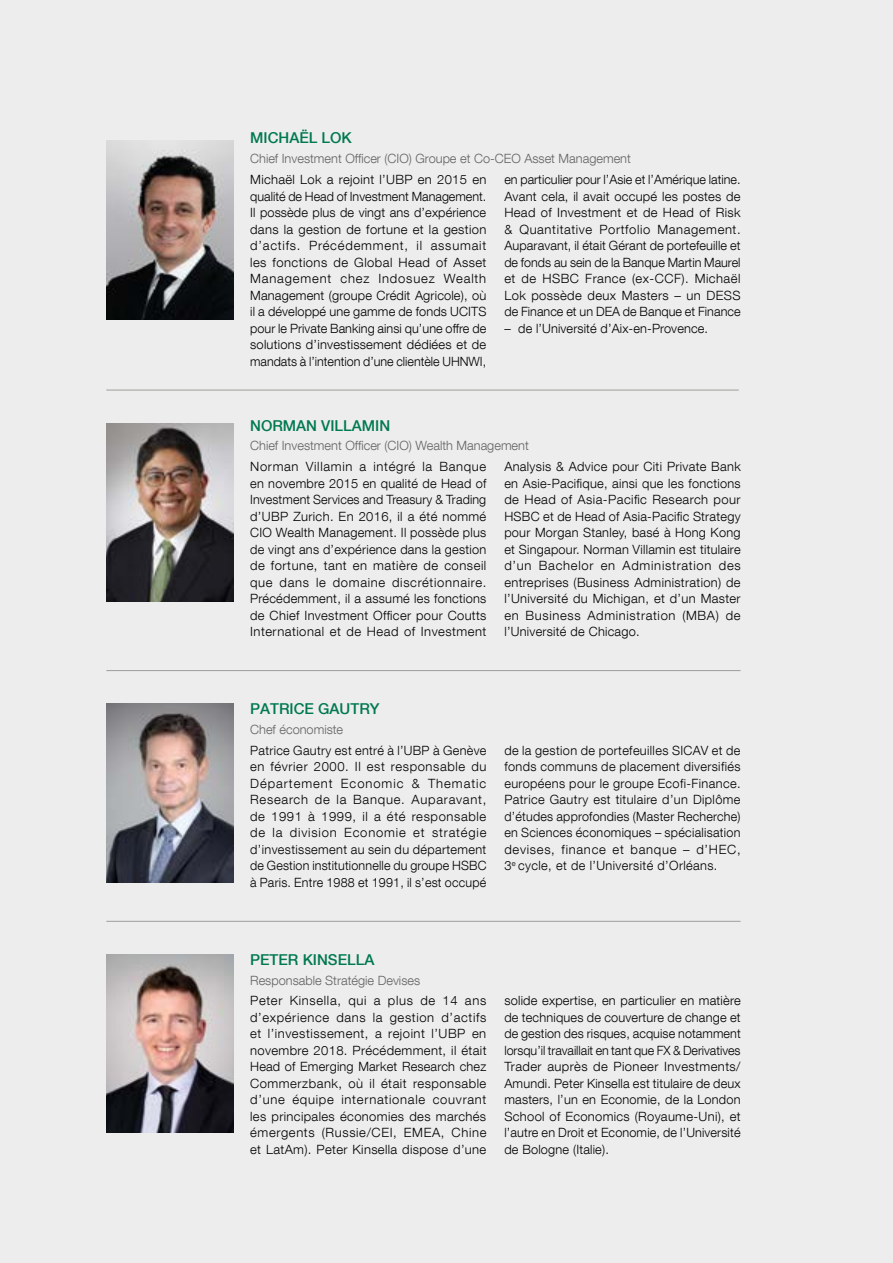
<style>
.page{position:relative;width:893px;height:1263px;background:#ededed}
.page>*{position:absolute;margin:0;border:0;box-sizing:border-box;transform-origin:0 0}
.t1{font:500 15px "Helvetica Neue LT Com";color:#00794f}
.t2{font:300 12.75px/16.5px "Helvetica Neue LT Com";letter-spacing:.02em;color:#000;text-align:justify}
.t3{font:300 12.75px "Helvetica Neue LT Com";color:#646363}
</style>
<div class="page">
<img style="left:106px;top:423px;width:128px;height:179px">
<hr style="left:106px;top:390px;width:633px;height:1px;background:#9d9d9c">
<img style="left:106px;top:141px;width:128px;height:178px">
<img style="left:106px;top:704px;width:128px;height:178px">
<img style="left:106px;top:954px;width:128px;height:179px">
<hr style="left:106px;top:670px;width:635px;height:1px;background:#9d9d9c">
<hr style="left:106px;top:921px;width:635px;height:1px;background:#9d9d9c">
<p class="t1" style="left:250px;top:128px;width:103px">MICHAËL LOK</p>
<p class="t3" style="left:250px;top:151px;width:382px">Chief Investment Officer (CIO) Groupe et Co-CEO Asset Management</p>
<p class="t2" style="left:250px;top:171px;width:238px">Michaël Lok a rejoint l’UBP en 2015 en qualité de Head of Investment Management.<br>Il possède plus de vingt ans d’expérience dans la gestion de fortune et la gestion d’actifs. Précédemment, il assumait les fonctions de Global Head of Asset Management chez Indosuez Wealth Management (groupe Crédit Agricole), où il a développé une gamme de fonds UCITS pour le Private Banking ainsi qu’une offre de solutions d’investissement dédiées et de mandats à l’intention d’une clientèle UHNWI,</p>
<p class="t2" style="left:504px;top:171px;width:238px">en particulier pour l’Asie et l’Amérique latine.<br>Avant cela, il avait occupé les postes de Head of Investment et de Head of Risk &amp; Quantitative Portfolio Management.<br>Auparavant, il était Gérant de portefeuille et de fonds au sein de la Banque Martin Maurel et de HSBC France (ex-CCF). Michaël Lok possède deux Masters – un DESS de Finance et un DEA de Banque et Finance</p>
<p class="t2" style="left:504px;top:320px;width:205px">– de l’Université d’Aix-en-Provence.</p>
<p class="t1" style="left:250px;top:416px;width:142px">NORMAN VILLAMIN</p>
<p class="t3" style="left:250px;top:438px;width:280px">Chief Investment Officer (CIO) Wealth Management</p>
<p class="t2" style="left:250px;top:458px;width:238px">Norman Villamin a intégré la Banque en novembre 2015 en qualité de Head of Investment Services and Treasury &amp; Trading d’UBP Zurich. En 2016, il a été nommé CIO Wealth Management. Il possède plus de vingt ans d’expérience dans la gestion de fortune, tant en matière de conseil que dans le domaine discrétionnaire.<br>Précédemment, il a assumé les fonctions de Chief Investment Officer pour Coutts International et de Head of Investment</p>
<p class="t2" style="left:504px;top:458px;width:238px">Analysis &amp; Advice pour Citi Private Bank en Asie-Pacifique, ainsi que les fonctions de Head of Asia-Pacific Research pour HSBC et de Head of Asia-Pacific Strategy pour Morgan Stanley, basé à Hong Kong et Singapour. Norman Villamin est titulaire d’un Bachelor en Administration des entreprises (Business Administration) de l’Université du Michigan, et d’un Master en Business Administration (MBA) de l’Université de Chicago.</p>
<p class="t1" style="left:250px;top:700px;width:131px">PATRICE GAUTRY</p>
<p class="t3" style="left:250px;top:721px;width:95px">Chef économiste</p>
<p class="t2" style="left:250px;top:741px;width:238px">Patrice Gautry est entré à l’UBP à Genève en février 2000. Il est responsable du Département Economic &amp; Thematic Research de la Banque. Auparavant, de 1991 à 1999, il a été responsable de la division Economie et stratégie d’investissement au sein du département de Gestion institutionnelle du groupe HSBC à Paris. Entre 1988 et 1991, il s’est occupé</p>
<p class="t2" style="left:504px;top:741px;width:238px">de la gestion de portefeuilles SICAV et de fonds communs de placement diversifiés européens pour le groupe Ecofi-Finance.<br>Patrice Gautry est titulaire d’un Diplôme d’études approfondies (Master Recherche) en Sciences économiques – spécialisation devises, finance et banque – d’HEC, 3<sup>e</sup> cycle, et de l’Université d’Orléans.</p>
<p class="t1" style="left:250px;top:951px;width:126px">PETER KINSELLA</p>
<p class="t3" style="left:250px;top:972px;width:172px">Responsable Stratégie Devises</p>
<p class="t2" style="left:250px;top:992px;width:238px">Peter Kinsella, qui a plus de 14 ans d’expérience dans la gestion d’actifs et l’investissement, a rejoint l’UBP en novembre 2018. Précédemment, il était Head of Emerging Market Research chez Commerzbank, où il était responsable d’une équipe internationale couvrant les principales économies des marchés émergents (Russie/CEI, EMEA, Chine et LatAm). Peter Kinsella dispose d’une</p>
<p class="t2" style="left:504px;top:992px;width:238px">solide expertise, en particulier en matière de techniques de couverture de change et de gestion des risques, acquise notamment lorsqu’il travaillait en tant que FX &amp; Derivatives Trader auprès de Pioneer Investments/ Amundi. Peter Kinsella est titulaire de deux masters, l’un en Economie, de la London School of Economics (Royaume-Uni), et l’autre en Droit et Economie, de l’Université de Bologne (Italie).</p>
</div>
